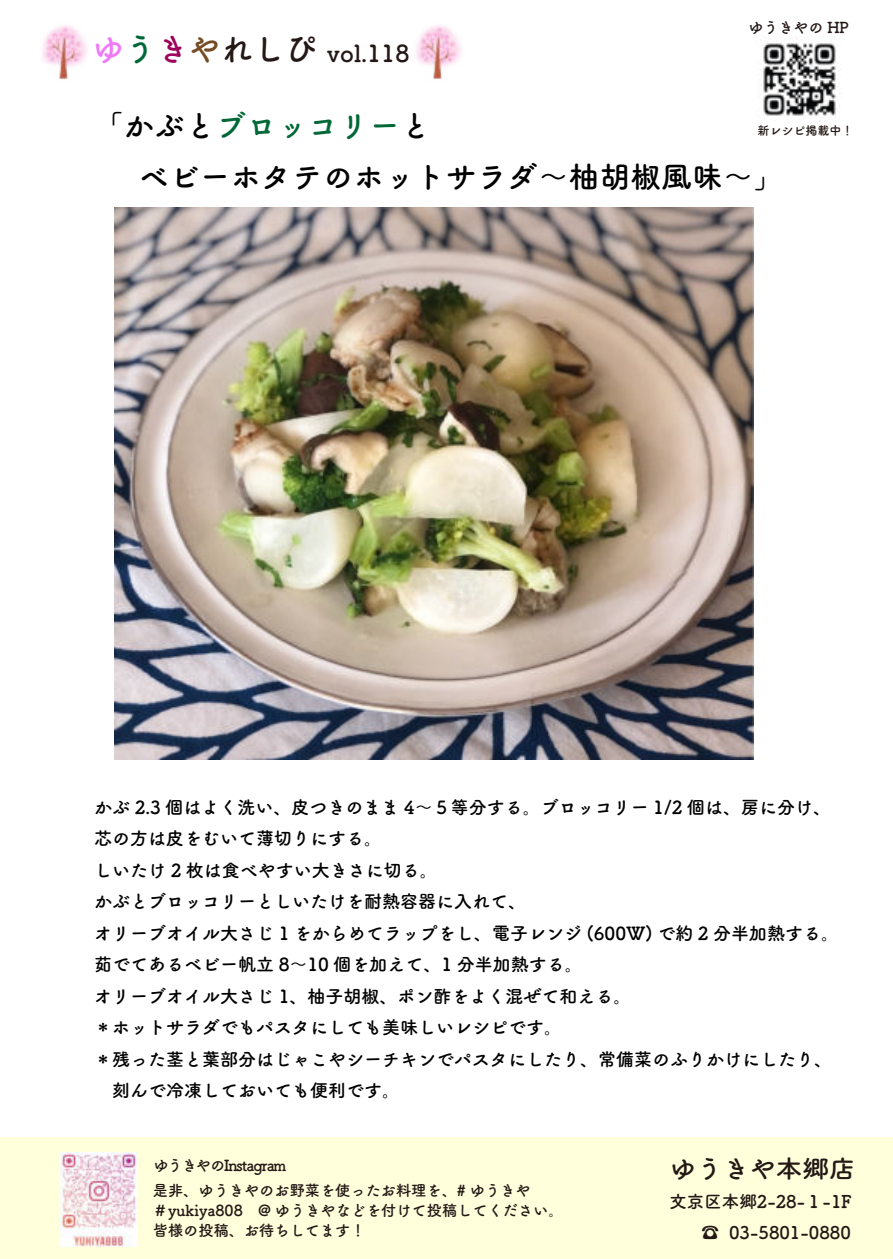
<style>
.page{position:relative;width:893px;height:1259px;background:#fff}
.page>*{position:absolute;margin:0;border:0;box-sizing:border-box;transform-origin:0 0}
.t1{font:700 32.1px "Tsuku B Rd Gothic";color:#231815}
.t2{font:700 30px/51px "Tsuku B Rd Gothic";letter-spacing:.025em;color:#000}
.t3{font:700 25.2px "Tsuku B Rd Gothic";color:#231815;scale:1.06 1}
.t4{font:700 23.4px "Tsuku B Rd Gothic";color:#231815}
.t5{font:700 18px/31.5px "Tsuku B Rd Gothic";color:#000}
.t6{font:700 17.4px/30.9px "Tsuku B Rd Gothic";color:#231815;text-align:right}
.t7{font:700 15.3px/20.1px "Tsuku B Rd Gothic";color:#231815}
.t8{font:700 15.3px "Tsuku B Rd Gothic";letter-spacing:-.07em;color:#231815}
.t9{font:700 15px "Tsuku B Rd Gothic";color:#231815}
.t10{font:700 12px "Tsuku B Rd Gothic";color:#231815}
.s1{color:#f079f7}
.s2{color:#006837}
.s3{color:#9e005d}
.s4{color:#754c24}
</style>
<div class="page">
<img style="left:42px;top:25px;width:46px;height:54px">
<img style="left:416px;top:25px;width:46px;height:54px">
<div style="left:0;top:1137px;width:892px;height:122px;background:#ffffdc"></div>
<img style="left:60px;top:1152px;width:78px;height:94px">
<img style="left:759px;top:36px;width:81px;height:85px">
<img style="left:114px;top:207px;width:639px;height:552px">
<h1 class="t1" style="left:92px;top:24px;width:227px"><span class="s1">ゆ</span><span class="s2">う</span><span class="s3">き</span><span class="s4">や</span>れしぴ</h1>
<p class="t4" style="left:327px;top:35px;width:84px">vol.118</p>
<p class="t9" style="left:749px;top:16px;width:102px">ゆうきやの HP</p>
<h2 class="t2" style="left:108px;top:99px;width:677px;text-indent:-15px">「かぶと<span class="s2">ブロッコリー</span>と<br>　ベビーホタテのホットサラダ～柚胡椒風味～」</h2>
<p class="t10" style="left:758px;top:121px;width:98px">新レシピ掲載中！</p>
<p class="t5" style="left:94px;top:790px;width:746px">かぶ 2.3 個はよく洗い、皮つきのまま 4～５等分する。ブロッコリー 1/2 個は、房に分け、芯の方は皮をむいて薄切りにする。<br>しいたけ 2 枚は食べやすい大きさに切る。<br>かぶとブロッコリーとしいたけを耐熱容器に入れて、<br>オリーブオイル大さじ 1 をからめてラップをし、電子レンジ (600W) で約 2 分半加熱する。茹でてあるベビー帆立 8～10 個を加えて、1 分半加熱する。<br>オリーブオイル大さじ 1、柚子胡椒、ポン酢をよく混ぜて和える。<br>＊ホットサラダでもパスタにしても美味しいレシピです。<br>＊残った茎と葉部分はじゃこやシーチキンでパスタにしたり、常備菜のふりかけにしたり、　刻んで冷凍しておいても便利です。</p>
<p class="t8" style="left:153px;top:1153px;width:135px">ゆうきやのInstagram</p>
<p class="t7" style="left:153px;top:1179px;width:412px">是非、ゆうきやのお野菜を使ったお料理を、# ゆうきや　＃yukiya808　@ ゆうきやなどを付けて投稿してください。皆様の投稿、お待ちしてます！</p>
<h3 class="t3" style="left:669px;top:1148px;width:177px">ゆうきや本郷店</h3>
<p class="t6" style="left:669px;top:1184px;width:184px">文京区本郷2-28-１-1F ☎ 03-5801-0880</p>
</div>
